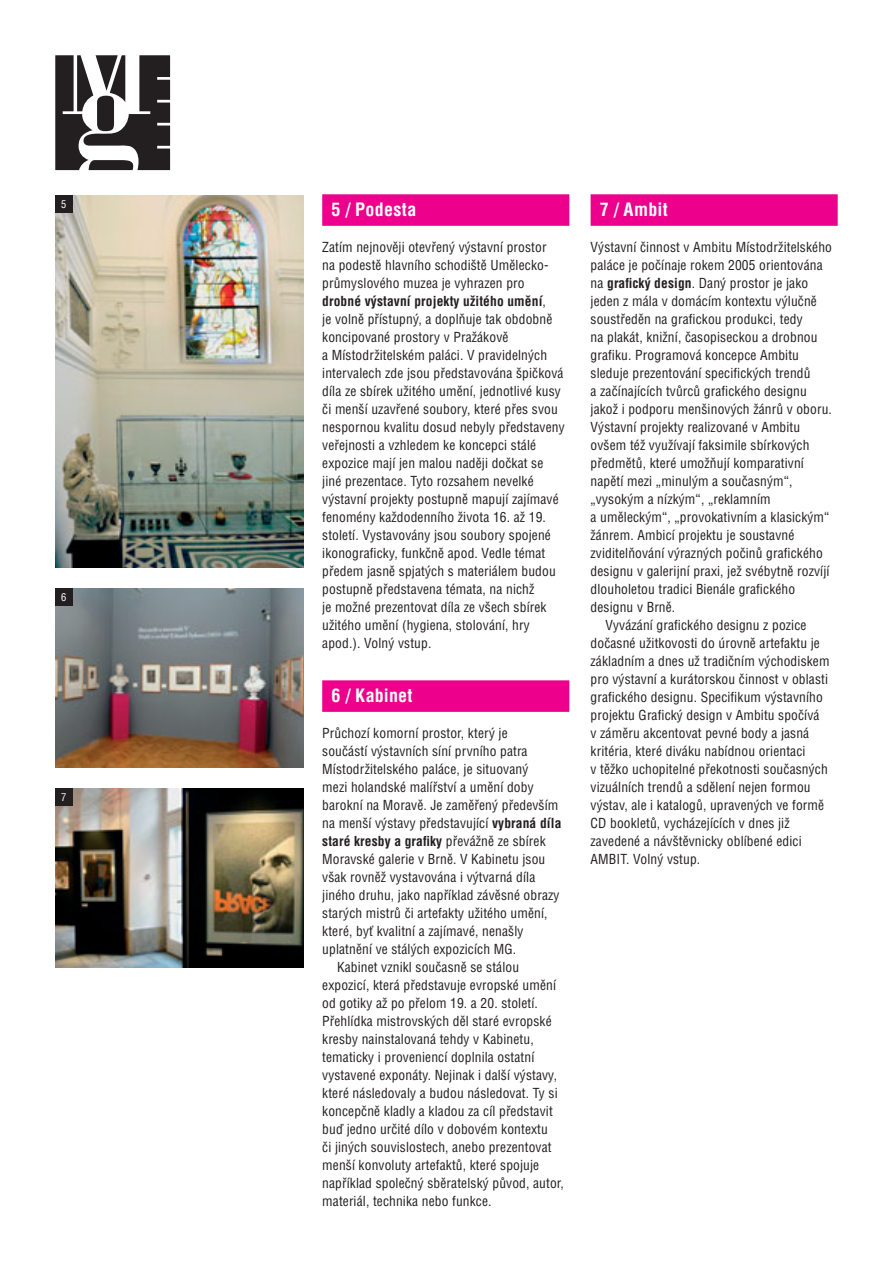
<style>
.page{position:relative;width:893px;height:1263px;background:#fff}
.page>*{position:absolute;margin:0;border:0;box-sizing:border-box;transform-origin:0 0}
.t1{font:700 18px "Helvetica Cond CE";letter-spacing:.015em;color:#fff}
.t2{font:13.5px/18px "Helvetica Cond CE";letter-spacing:.01em;color:#231f20}
.t3{font:700 13.5px "Helvetica Cond CE";letter-spacing:.01em;color:#231f20}
.t4{font:10.5px "Helvetica Cond CE";color:#fff}
.s1{font-weight:700}
.s2{font-weight:400}
</style>
<div class="page">
<div style="left:322px;top:194px;width:247px;height:32px;background:#ec008c"></div>
<div style="left:322px;top:680px;width:247px;height:32px;background:#ec008c"></div>
<div style="left:591px;top:194px;width:247px;height:32px;background:#ec008c"></div>
<svg style="left:55px;top:55px;width:115px;height:115px"></svg>
<img style="left:55px;top:196px;width:249px;height:372px">
<div style="left:55px;top:196px;width:17px;height:17px;background:#231f20"></div>
<img style="left:55px;top:589px;width:249px;height:178px">
<div style="left:55px;top:589px;width:17px;height:17px;background:#231f20"></div>
<img style="left:55px;top:789px;width:249px;height:178px">
<div style="left:55px;top:789px;width:17px;height:17px;background:#231f20"></div>
<p class="t4" style="left:61px;top:200px;width:7px">5</p>
<p class="t4" style="left:61px;top:593px;width:7px">6</p>
<p class="t4" style="left:61px;top:793px;width:7px">7</p>
<h1 class="t1" style="left:332px;top:202px;width:86px">5 / Podesta</h1>
<p class="t2" style="left:322px;top:239px;width:244px">Zatím nejnověji otevřený výstavní prostor<br>na podestě hlavního schodiště Umělecko&shy;průmyslového muzea je vyhrazen pro <span class="s1">drobné výstavní projekty užitého umění</span>,<br>je volně přístupný, a doplňuje tak obdobně koncipované prostory v Pražákově<br>a Místodržitelském paláci. V pravidelných intervalech zde jsou představována špičková díla ze sbírek užitého umění, jednotlivé kusy či menší uzavřené soubory, které přes svou nespornou kvalitu dosud nebyly představeny veřejnosti a vzhledem ke koncepci stálé expozice mají jen malou naději dočkat se jiné prezentace. Tyto rozsahem nevelké výstavní projekty postupně mapují zajímavé fenomény každodenního života 16. až 19. století. Vystavovány jsou soubory spojené ikonograficky, funkčně apod. Vedle témat předem jasně spjatých s materiálem budou postupně představena témata, na nichž<br>je možné prezentovat díla ze všech sbírek užitého umění (hygiena, stolování, hry apod.). Volný vstup.</p>
<h1 class="t1" style="left:332px;top:688px;width:83px">6 / Kabinet</h1>
<p class="t2" style="left:322px;top:725px;width:187px">Průchozí komorní prostor, který je</p>
<p class="t2" style="left:322px;top:743px;width:207px">součástí výstavních síní prvního patra</p>
<p class="t2" style="left:322px;top:761px;width:208px">Místodržitelského paláce, je situovaný</p>
<p class="t2" style="left:322px;top:779px;width:213px">mezi holandské malířství a umění doby</p>
<p class="t2" style="left:322px;top:797px;width:238px">barokní na Moravě. Je zaměřený především</p>
<p class="t2" style="left:322px;top:815px;width:241px">na menší výstavy představující <span class="s1">vybraná díla</span></p>
<p class="t3" style="left:322px;top:835px;width:225px">staré kresby a grafiky <span class="s2">převážně ze sbírek</span></p>
<p class="t2" style="left:322px;top:851px;width:225px">Moravské galerie v Brně. V Kabinetu jsou</p>
<p class="t2" style="left:322px;top:869px;width:215px">však rovněž vystavována i výtvarná díla</p>
<p class="t2" style="left:322px;top:887px;width:239px">jiného druhu, jako například závěsné obrazy</p>
<p class="t2" style="left:322px;top:905px;width:227px">starých mistrů či artefakty užitého umění,</p>
<p class="t2" style="left:322px;top:923px;width:203px">které, byť kvalitní a zajímavé, nenašly</p>
<p class="t2" style="left:322px;top:941px;width:195px">uplatnění ve stálých expozicích MG.</p>
<p class="t2" style="left:337px;top:959px;width:183px">Kabinet vznikl současně se stálou</p>
<p class="t2" style="left:322px;top:977px;width:235px">expozicí, která představuje evropské umění</p>
<p class="t2" style="left:322px;top:995px;width:217px">od gotiky až po přelom 19. a 20. století.</p>
<p class="t2" style="left:322px;top:1013px;width:231px">Přehlídka mistrovských děl staré evropské</p>
<p class="t2" style="left:322px;top:1031px;width:213px">kresby nainstalovaná tehdy v Kabinetu,</p>
<p class="t2" style="left:322px;top:1049px;width:214px">tematicky i proveniencí doplnila ostatní</p>
<p class="t2" style="left:322px;top:1067px;width:236px">vystavené exponáty. Nejinak i další výstavy,</p>
<p class="t2" style="left:322px;top:1085px;width:237px">které následovaly a budou následovat. Ty si</p>
<p class="t2" style="left:322px;top:1103px;width:232px">koncepčně kladly a kladou za cíl představit</p>
<p class="t2" style="left:322px;top:1121px;width:227px">buď jedno určité dílo v dobovém kontextu</p>
<p class="t2" style="left:322px;top:1139px;width:231px">či jiných souvislostech, anebo prezentovat</p>
<p class="t2" style="left:322px;top:1157px;width:219px">menší konvoluty artefaktů, které spojuje</p>
<p class="t2" style="left:322px;top:1175px;width:243px">například společný sběratelský původ, autor,</p>
<p class="t2" style="left:322px;top:1193px;width:171px">materiál, technika nebo funkce.</p>
<h1 class="t1" style="left:600px;top:202px;width:69px">7 / Ambit</h1>
<p class="t2" style="left:591px;top:239px;width:243px">Výstavní činnost v Ambitu Místodržitelského</p>
<p class="t2" style="left:591px;top:257px;width:234px">paláce je počínaje rokem 2005 orientována</p>
<p class="t2" style="left:591px;top:275px;width:219px">na <span class="s1">grafický design</span>. Daný prostor je jako</p>
<p class="t2" style="left:591px;top:293px;width:228px">jeden z mála v domácím kontextu výlučně</p>
<p class="t2" style="left:591px;top:311px;width:214px">soustředěn na grafickou produkci, tedy</p>
<p class="t2" style="left:591px;top:329px;width:228px">na plakát, knižní, časopiseckou a drobnou</p>
<p class="t2" style="left:591px;top:347px;width:210px">grafiku. Programová koncepce Ambitu</p>
<p class="t2" style="left:591px;top:365px;width:221px">sleduje prezentování specifických trendů</p>
<p class="t2" style="left:591px;top:383px;width:218px">a začínajících tvůrců grafického designu</p>
<p class="t2" style="left:591px;top:401px;width:243px">jakož i podporu menšinových žánrů v oboru.</p>
<p class="t2" style="left:591px;top:419px;width:211px">Výstavní projekty realizované v Ambitu</p>
<p class="t2" style="left:591px;top:437px;width:220px">ovšem též využívají faksimile sbírkových</p>
<p class="t2" style="left:591px;top:455px;width:215px">předmětů, které umožňují komparativní</p>
<p class="t2" style="left:591px;top:473px;width:204px">napětí mezi „minulým a současným“,</p>
<p class="t2" style="left:591px;top:491px;width:182px">„vysokým a nízkým“, „reklamním</p>
<p class="t2" style="left:591px;top:509px;width:240px">a uměleckým“, „provokativním a klasickým“</p>
<p class="t2" style="left:591px;top:527px;width:205px">žánrem. Ambicí projektu je soustavné</p>
<p class="t2" style="left:591px;top:545px;width:234px">zviditelňování výrazných počinů grafického</p>
<p class="t2" style="left:591px;top:563px;width:240px">designu v galerijní praxi, jež svébytně rozvíjí</p>
<p class="t2" style="left:591px;top:581px;width:206px">dlouholetou tradici Bienále grafického</p>
<p class="t2" style="left:591px;top:599px;width:86px">designu v Brně.</p>
<p class="t2" style="left:605px;top:617px;width:203px">Vyvázání grafického designu z pozice</p>
<p class="t2" style="left:591px;top:635px;width:231px">dočasné užitkovosti do úrovně artefaktu je</p>
<p class="t2" style="left:591px;top:653px;width:240px">základním a dnes už tradičním východiskem</p>
<p class="t2" style="left:591px;top:671px;width:239px">pro výstavní a kurátorskou činnost v oblasti</p>
<p class="t2" style="left:591px;top:689px;width:234px">grafického designu. Specifikum výstavního</p>
<p class="t2" style="left:591px;top:707px;width:230px">projektu Grafický design v Ambitu spočívá</p>
<p class="t2" style="left:591px;top:725px;width:220px">v záměru akcentovat pevné body a jasná</p>
<p class="t2" style="left:591px;top:743px;width:216px">kritéria, které diváku nabídnou orientaci</p>
<p class="t2" style="left:591px;top:761px;width:239px">v těžko uchopitelné překotnosti současných</p>
<p class="t2" style="left:591px;top:779px;width:222px">vizuálních trendů a sdělení nejen formou</p>
<p class="t2" style="left:591px;top:797px;width:235px">výstav, ale i katalogů, upravených ve formě</p>
<p class="t2" style="left:591px;top:815px;width:201px">CD bookletů, vycházejících v dnes již</p>
<p class="t2" style="left:591px;top:833px;width:213px">zavedené a návštěvnicky oblíbené edici</p>
<p class="t2" style="left:591px;top:851px;width:111px">AMBIT. Volný vstup.</p>
</div>
